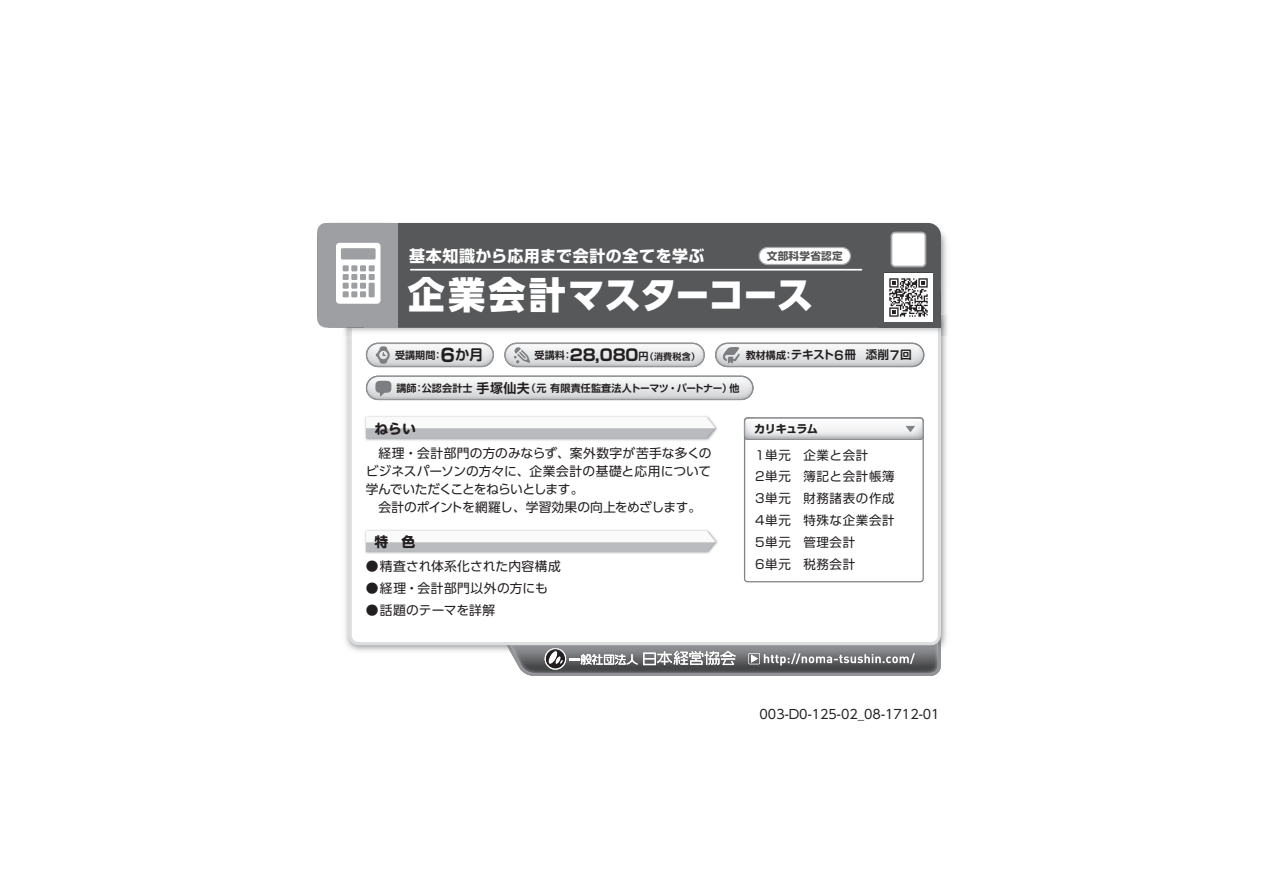
<style>
.page{position:relative;width:1263px;height:893px;background:#fff}
.page>*{position:absolute;margin:0;border:0;box-sizing:border-box;transform-origin:0 0}
.t1{font:800 37.2px "UD Shin Go Pr 6";letter-spacing:-.025em;color:#fff}
.t2{font:700 15.9px "Shin Go Pr 6";letter-spacing:.04em;color:#fff}
.t3{font:700 15.9px "Soft Go Std";color:#231f20}
.t4{font:700 13.8px "UD Shin M Go Pr 6";color:#231f20}
.t5{font:12.75px/18.1px "UD Shin Go Pr 6";color:#231f20}
.t6{font:12.75px "UD Shin Go Pr 6";letter-spacing:.035em;color:#231f20}
.t7{font:12.45px/21.8px "Soft Go Std";letter-spacing:.05em;color:#231f20}
.t8{font:700 11.7px "Soft Go Std De";letter-spacing:-.045em;color:#231f20}
.t9{font:700 11.1px "Soft Go Std";letter-spacing:-.07em;color:#231f20}
.t10{font:700 10.65px "Soft Go Std";letter-spacing:.025em;color:#57585a}
.t11{font:700 10.05px "Soft Go Std De";color:#231f20}
.s1{font-family:"Soft Go Std";font-size:18px}
.s2{font-size:14.4px}
.s3{font-size:10.05px}
.s4{font-size:12.15px}
.s5{font-size:13.05px}
.s6{font-family:"Soft Go Std De";font-size:10.05px}
.s7{font-family:"Soft Go Std De";font-size:9px}
</style>
<div class="page">
<img style="left:329px;top:222px;width:618px;height:61px">
<img style="left:345px;top:336px;width:4px;height:311px">
<img style="left:941px;top:283px;width:6px;height:365px">
<svg style="left:501px;top:645px;width:440px;height:31px;background:#858688"></svg>
<img style="left:546px;top:649px;width:19px;height:19px">
<svg style="left:349px;top:336px;width:592px;height:309px"></svg>
<div style="left:317px;top:223px;width:624px;height:105px;background:#57585a"></div>
<div style="left:317px;top:223px;width:80px;height:105px;background:#9d9fa2;border-radius:9px"></div>
<div style="left:364px;top:223px;width:33px;height:105px;background:#9d9fa2"></div>
<div style="left:879px;top:292px;width:62px;height:36px;background:#57585a"></div>
<div style="left:891px;top:232px;width:34px;height:34px;background:#fff;border-radius:4px"></div>
<div style="left:890px;top:232px;width:36px;height:35px;border:2px solid #a8a9ad;border-radius:4px"></div>
<div style="left:884px;top:273px;width:49px;height:49px;background:#fff"></div>
<img style="left:884px;top:273px;width:48px;height:48px">
<img style="left:363px;top:415px;width:356px;height:27px">
<svg style="left:366px;top:417px;width:349px;height:21px"></svg>
<img style="left:363px;top:528px;width:356px;height:27px">
<svg style="left:366px;top:531px;width:349px;height:21px"></svg>
<svg style="left:744px;top:417px;width:180px;height:165px"></svg>
<svg style="left:715px;top:343px;width:209px;height:24px"></svg>
<svg style="left:366px;top:343px;width:128px;height:24px"></svg>
<svg style="left:366px;top:376px;width:387px;height:24px"></svg>
<svg style="left:504px;top:343px;width:201px;height:24px"></svg>
<svg style="left:336px;top:243px;width:44px;height:61px"></svg>
<hr style="left:411px;top:269px;width:450px;height:2px;background:#fff">
<div style="left:759px;top:247px;width:91px;height:17px;background:#fff;border-radius:9px"></div>
<div style="left:758px;top:247px;width:93px;height:18px;border:1px solid #a8a9ad;border-radius:9px"></div>
<p class="t2" style="left:409px;top:244px;width:297px">基本知識から応用まで会計の全てを学ぶ</p>
<h1 class="t1" style="left:408px;top:264px;width:407px">企業会計マスターコース</h1>
<p class="t10" style="left:767px;top:249px;width:78px">文部科学省認定</p>
<p class="t11" style="left:395px;top:348px;width:90px">受講期間：<span class="s1">6</span><span class="s2">か月</span></p>
<p class="t8" style="left:746px;top:347px;width:168px"><span class="s3">教材構成：</span>テキスト<span class="s4">6</span>冊 添削<span class="s4">7</span>回</p>
<p class="t11" style="left:396px;top:381px;width:345px">講師：公認会計士<span class="s5">手塚仙夫</span>（元 有限責任監査法人トーマツ・パートナー）他</p>
<p class="t3" style="left:535px;top:344px;width:167px"><span class="s6">受講料：</span>28,080<span class="s6">円</span><span class="s7">（消費税含）</span></p>
<p class="t4" style="left:374px;top:416px;width:43px">ねらい</p>
<p class="t9" style="left:754px;top:421px;width:65px">カリキュラム</p>
<p class="t5" style="left:366px;top:444px;width:347px">　経理・会計部門の方のみならず、案外数字が苦手な多くのビジネスパーソンの方々に、企業会計の基礎と応用について学んでいただくことをねらいとします。<br>　会計のポイントを網羅し、学習効果の向上をめざします。</p>
<p class="t7" style="left:755px;top:443px;width:141px">1単元　企業と会計<br>2単元　簿記と会計帳簿<br>3単元　財務諸表の作成<br>4単元　特殊な企業会計<br>5単元　管理会計<br>6単元　税務会計</p>
<p class="t4" style="left:374px;top:530px;width:42px">特 色</p>
<p class="t5" style="left:366px;top:557px;width:197px">●精査され体系化された内容構成</p>
<p class="t6" style="left:366px;top:578px;width:184px">●経理・会計部門以外の方にも</p>
<p class="t5" style="left:366px;top:601px;width:131px">●話題のテーマを詳解</p>
<p class="t5" style="left:759px;top:704px;width:182px">003-D0-125-02_08-1712-01</p>
</div>
